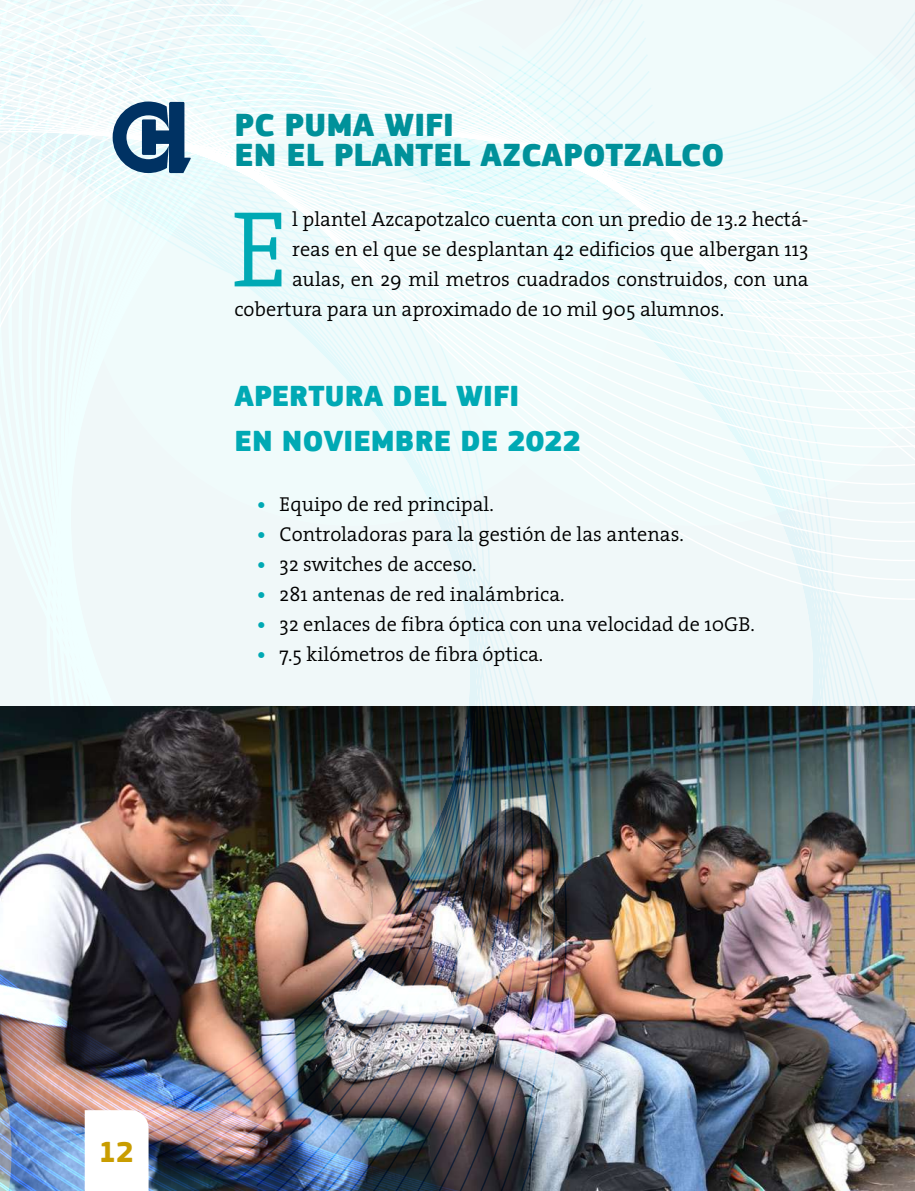
<style>
.page{position:relative;width:915px;height:1191px;background:#fff}
.page>*{position:absolute;margin:0;border:0;box-sizing:border-box;transform-origin:0 0}
.t1{font:300 109.2px "The Serif";color:#00a9b4}
.t2{font:900 33px/30px "PF Square Sans Pro";color:#00919a}
.t3{font:900 30px/45px "PF Square Sans Pro";color:#00a9b4}
.t4{font:700 30px "PF Square Sans Pro";color:#c99d00}
.t5{font:300 20.25px "The Serif";color:#000}
.s1{font-weight:700;color:#00a9b4}
</style>
<div class="page">
<img style="left:667px;top:817px;width:247px;height:374px">
<svg style="left:667px;top:0;width:247px;height:817px"></svg>
<img style="left:0;top:0;width:667px;height:1191px">
<svg style="left:83px;top:0;width:538px;height:526px;fill:#f0fbfb"></svg>
<svg style="left:113px;top:101px;width:78px;height:72px"></svg>
<svg style="left:85px;top:1110px;width:63px;height:81px"></svg>
<h2 class="t2" style="left:234px;top:112px;width:491px">PC PUMA WIFI<br>EN EL PLANTEL AZCAPOTZALCO</h2>
<h1 class="t1" style="left:231px;top:159px;width:59px">E</h1>
<p class="t5" style="left:292px;top:203px;width:517px">l plantel Azcapotzalco cuenta con un predio de 13.2 hectá-</p>
<p class="t5" style="left:292px;top:233px;width:517px">reas en el que se desplantan 42 edificios que albergan 113</p>
<p class="t5" style="left:292px;top:263px;width:517px">aulas, en 29 mil metros cuadrados construidos, con una</p>
<p class="t5" style="left:234px;top:293px;width:491px">cobertura para un aproximado de 10 mil 905 alumnos.</p>
<h3 class="t3" style="left:234px;top:375px;width:348px">APERTURA DEL WIFI<br>EN NOVIEMBRE DE 2022</h3>
<p class="t5" style="left:257px;top:488px;width:238px"><span class="s1">•</span> Equipo de red principal.</p>
<p class="t5" style="left:257px;top:518px;width:428px"><span class="s1">•</span> Controladoras para la gestión de las antenas.</p>
<p class="t5" style="left:257px;top:548px;width:221px"><span class="s1">•</span> 32 switches de acceso.</p>
<p class="t5" style="left:257px;top:578px;width:309px"><span class="s1">•</span> 281 antenas de red inalámbrica.</p>
<p class="t5" style="left:257px;top:608px;width:499px"><span class="s1">•</span> 32 enlaces de fibra óptica con una velocidad de 10GB.</p>
<p class="t5" style="left:257px;top:638px;width:287px"><span class="s1">•</span> 7.5 kilómetros de fibra óptica.</p>
<h3 class="t4" style="left:98px;top:1134px;width:37px">12</h3>
</div>
